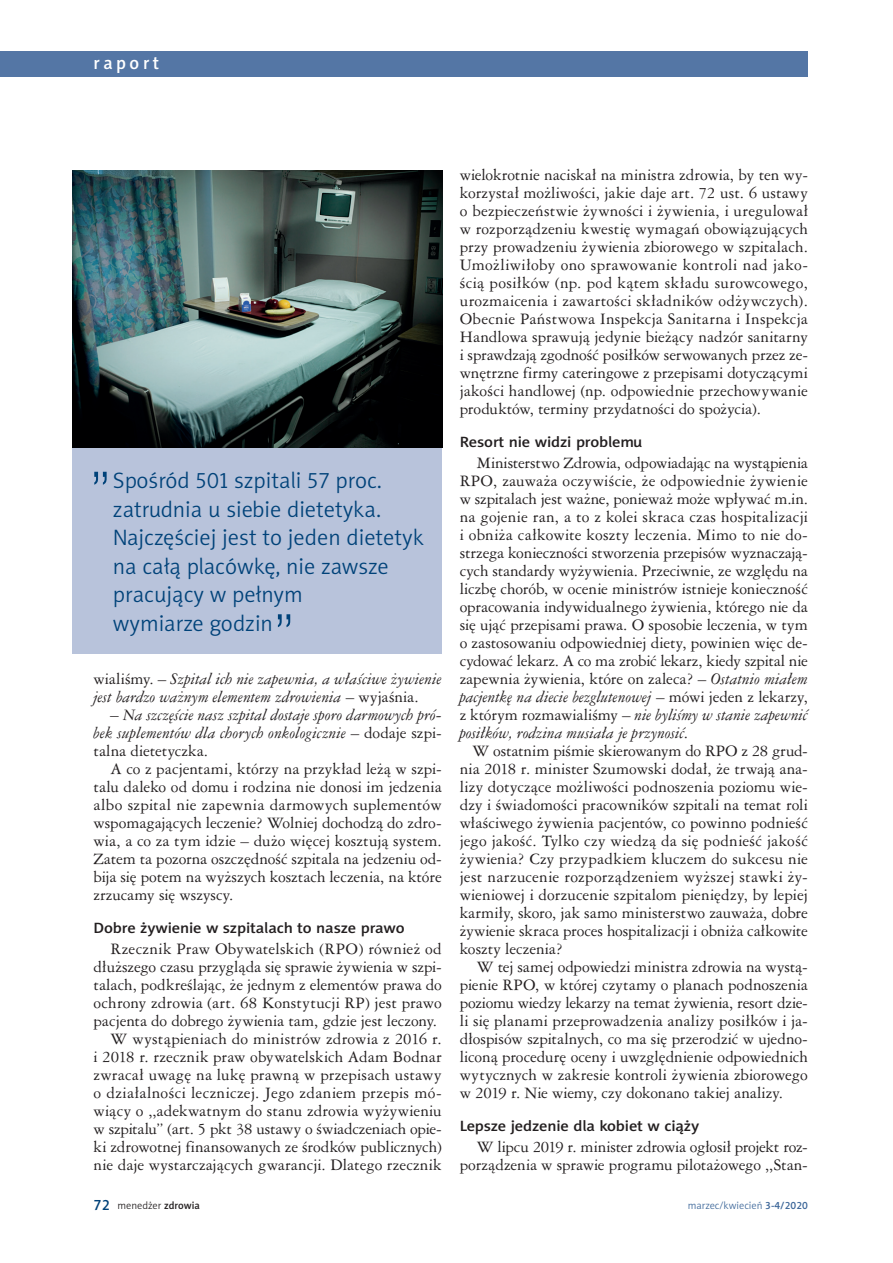
<style>
.page{position:relative;width:893px;height:1263px;background:#fff}
.page>*{position:absolute;margin:0;border:0;box-sizing:border-box;transform-origin:0 0}
.t1{font:52.5px "Swis 721 Lt PL";color:#004279}
.t2{font:22.5px/28.5px "Naomi Sans EFN Light";color:#004279}
.t3{font:18px "Naomi Sans EFN Medium";letter-spacing:.2em;color:#fff}
.t4{font:15px/18px "Ameri Garmnd PL";color:#231f20;text-align:justify}
.t5{font:italic 15px/18px "Ameri Garmnd PL";letter-spacing:.005em;color:#231f20}
.t6{font:15px "Naomi Sans EFN Medium";letter-spacing:-.01em;color:#231f20;scale:1.1 1}
.t7{font:15px "Ameri Garmnd PL";letter-spacing:.025em;color:#231f20}
.t8{font:10.5px "Naomi Sans EFN Light";color:#3d6799}
.t9{font:10.5px "Naomi Sans EFN Light";color:#231f20}
.s1{font-style:normal}
.s2{font-style:italic}
.s3{font-family:"Naomi Sans EFN Medium";font-size:15px;color:#004279}
.s4{font-family:"Naomi Sans EFN Medium"}
</style>
<div class="page">
<div style="left:0;top:51px;width:808px;height:26px;background:#5476a5"></div>
<img style="left:72px;top:170px;width:370px;height:278px">
<div style="left:72px;top:448px;width:370px;height:206px;background:#b8c3db"></div>
<p class="t3" style="left:94px;top:52px;width:67px">raport</p>
<h1 class="t1" style="left:89px;top:458px;width:24px">”</h1>
<h2 class="t2" style="left:113px;top:467px;width:312px">Spośród 501 szpitali 57 proc. zatrudnia u siebie dietetyka.<br>Najczęściej jest to jeden dietetyk na całą placówkę, nie zawsze pracujący w pełnym<br>wymiarze godzin</h2>
<h1 class="t1" style="left:273px;top:600px;width:24px">”</h1>
<p class="t5" style="left:94px;top:669px;width:350px"><span class="s1">wialiśmy. –</span> Szpital ich nie zapewnia, a właściwe żywienie jest bardzo ważnym elementem zdrowienia <span class="s1">– wyjaśnia.</span></p>
<p class="t5" style="left:94px;top:705px;width:350px;text-align:justify;text-indent:17px">– Na szczęście nasz szpital dostaje sporo darmowych pró&shy;bek suplementów dla chorych onkologicznie <span class="s1">– dodaje szpi&shy;talna dietetyczka.</span></p>
<p class="t4" style="left:94px;top:759px;width:350px;text-indent:17px">A co z pacjentami, którzy na przykład leżą w szpi&shy;talu daleko od domu i rodzina nie donosi im jedzenia albo szpital nie zapewnia darmowych suplementów wspomagających leczenie? Wolniej dochodzą do zdro&shy;wia, a co za tym idzie – dużo więcej kosztują system.<br>Zatem ta pozorna oszczędność szpitala na jedzeniu od&shy;bija się potem na wyższych kosztach leczenia, na które zrzucamy się wszyscy.</p>
<p class="t6" style="left:94px;top:919px;width:284px">Dobre żywienie w szpitalach to nasze prawo</p>
<p class="t4" style="left:111px;top:939px;width:333px">Rzecznik Praw Obywatelskich (RPO) również od</p>
<p class="t4" style="left:94px;top:957px;width:350px">dłuższego czasu przygląda się sprawie żywienia w szpi-</p>
<p class="t4" style="left:94px;top:975px;width:350px">talach, podkreślając, że jednym z elementów prawa do</p>
<p class="t4" style="left:94px;top:993px;width:350px">ochrony zdrowia (art. 68 Konstytucji RP) jest prawo</p>
<p class="t4" style="left:94px;top:1011px;width:345px">pacjenta do dobrego żywienia tam, gdzie jest leczony.</p>
<p class="t4" style="left:111px;top:1029px;width:333px">W wystąpieniach do ministrów zdrowia z 2016 r.</p>
<p class="t4" style="left:94px;top:1047px;width:350px">i 2018 r. rzecznik praw obywatelskich Adam Bodnar</p>
<p class="t4" style="left:94px;top:1065px;width:350px">zwracał uwagę na lukę prawną w przepisach ustawy</p>
<p class="t7" style="left:94px;top:1083px;width:350px">o działalności leczniczej. Jego zdaniem przepis mó-</p>
<p class="t4" style="left:94px;top:1101px;width:350px">wiący o ,,adekwatnym do stanu zdrowia wyżywieniu</p>
<p class="t4" style="left:94px;top:1119px;width:350px">w szpitalu’’ (art. 5 pkt 38 ustawy o świadczeniach opie-</p>
<p class="t4" style="left:94px;top:1137px;width:350px">ki zdrowotnej finansowanych ze środków publicznych)</p>
<p class="t4" style="left:94px;top:1155px;width:350px">nie daje wystarczających gwarancji. Dlatego rzecznik</p>
<p class="t4" style="left:460px;top:165px;width:350px">wielokrotnie naciskał na ministra zdrowia, by ten wy&shy;korzystał możliwości, jakie daje art. 72 ust. 6 ustawy o bezpieczeństwie żywności i żywienia, i uregulował w rozporządzeniu kwestię wymagań obowiązujących przy prowadzeniu żywienia zbiorowego w szpitalach.<br>Umożliwiłoby ono sprawowanie kontroli nad jako&shy;ścią posiłków (np. pod kątem składu surowcowego, urozmaicenia i zawartości składników odżywczych).<br>Obecnie Państwowa Inspekcja Sanitarna i Inspekcja Handlowa sprawują jedynie bieżący nadzór sanitarny i sprawdzają zgodność posiłków serwowanych przez ze&shy;wnętrzne firmy cateringowe z przepisami dotyczącymi jakości handlowej (np. odpowiednie przechowywanie produktów, terminy przydatności do spożycia).</p>
<p class="t6" style="left:460px;top:433px;width:168px">Resort nie widzi problemu</p>
<p class="t4" style="left:460px;top:453px;width:350px;text-indent:17px">Ministerstwo Zdrowia, odpowiadając na wystąpienia RPO, zauważa oczywiście, że odpowiednie żywienie w szpitalach jest ważne, ponieważ może wpływać m.in. na gojenie ran, a to z kolei skraca czas hospitalizacji i obniża całkowite koszty leczenia. Mimo to nie do&shy;strzega konieczności stworzenia przepisów wyznaczają&shy;cych standardy wyżywienia. Przeciwnie, ze względu na liczbę chorób, w ocenie ministrów istnieje konieczność opracowania indywidualnego żywienia, którego nie da się ująć przepisami prawa. O sposobie leczenia, w tym o zastosowaniu odpowiedniej diety, powinien więc de&shy;cydować lekarz. A co ma zrobić lekarz, kiedy szpital nie zapewnia żywienia, które on zaleca? – <span class="s2">Ostatnio miałem pacjentkę na diecie bezglutenowej</span> – mówi jeden z lekarzy, z którym rozmawialiśmy – <span class="s2">nie byliśmy w stanie zapewnić posiłków, rodzina musiała je przynosić</span>.</p>
<p class="t4" style="left:460px;top:741px;width:350px;text-indent:13px">W ostatnim piśmie skierowanym do RPO z 28 grud&shy;nia 2018 r. minister Szumowski dodał, że trwają ana&shy;lizy dotyczące możliwości podnoszenia poziomu wie&shy;dzy i świadomości pracowników szpitali na temat roli właściwego żywienia pacjentów, co powinno podnieść jego jakość. Tylko czy wiedzą da się podnieść jakość żywienia? Czy przypadkiem kluczem do sukcesu nie jest narzucenie rozporządzeniem wyższej stawki ży&shy;wieniowej i dorzucenie szpitalom pieniędzy, by lepiej karmiły, skoro, jak samo ministerstwo zauważa, dobre żywienie skraca proces hospitalizacji i obniża całkowite koszty leczenia?</p>
<p class="t4" style="left:460px;top:957px;width:350px;text-indent:17px">W tej samej odpowiedzi ministra zdrowia na wystą&shy;pienie RPO, w której czytamy o planach podnoszenia poziomu wiedzy lekarzy na temat żywienia, resort dzie&shy;li się planami przeprowadzenia analizy posiłków i ja&shy;dłospisów szpitalnych, co ma się przerodzić w ujedno&shy;liconą procedurę oceny i uwzględnienie odpowiednich wytycznych w zakresie kontroli żywienia zbiorowego w 2019 r. Nie wiemy, czy dokonano takiej analizy.</p>
<p class="t6" style="left:460px;top:1117px;width:219px">Lepsze jedzenie dla kobiet w ciąży</p>
<p class="t4" style="left:460px;top:1137px;width:350px;text-align:right">W lipcu 2019 r. minister zdrowia ogłosił projekt roz&shy;porządzenia w sprawie programu pilotażowego ,,Stan-</p>
<p class="t9" style="left:94px;top:1199px;width:108px"><span class="s3">72</span> menedżer <span class="s4">zdrowia</span></p>
<p class="t8" style="left:688px;top:1199px;width:122px">marzec/kwiecień <span class="s4">3-4/2020</span></p>
</div>
